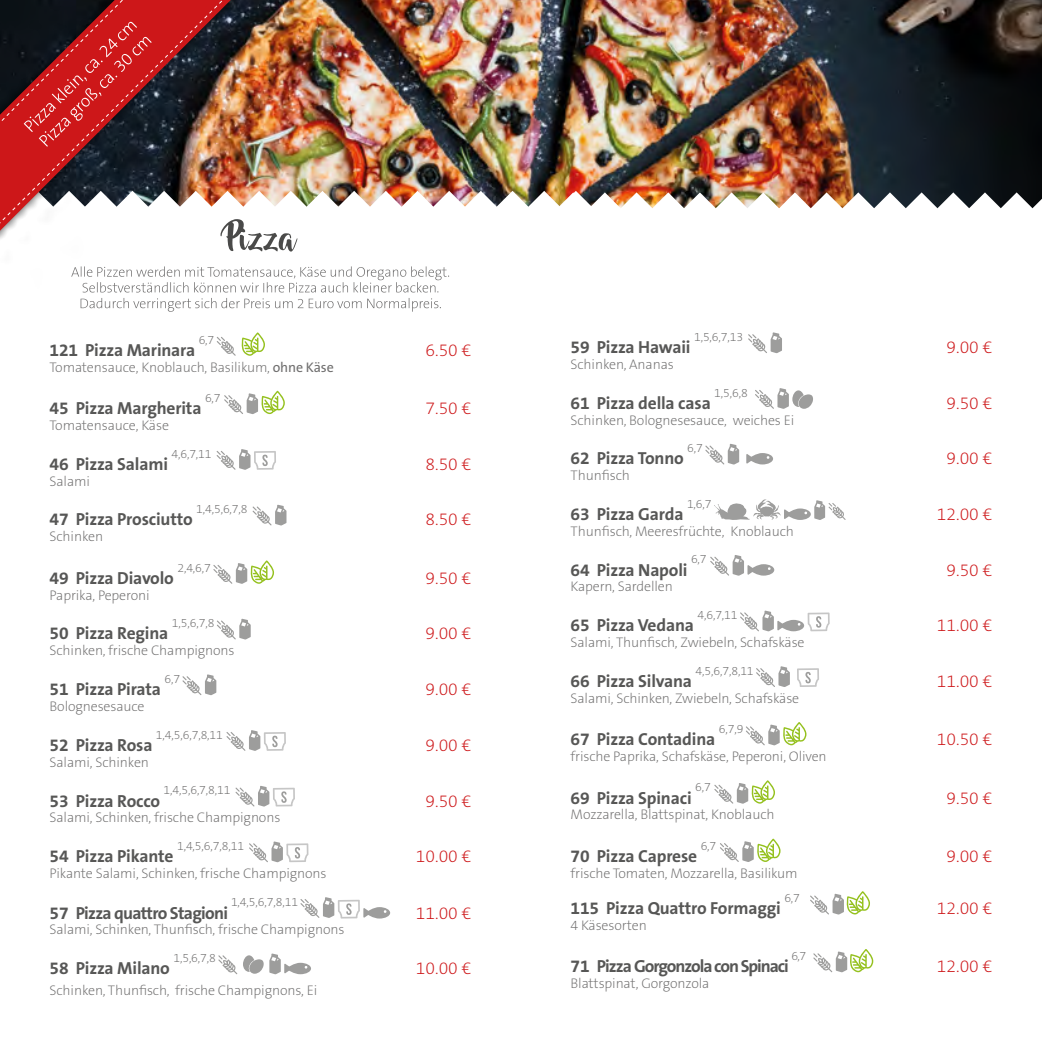
<style>
.page{position:relative;width:1042px;height:1042px;background:#fff}
.page>*{position:absolute;margin:0;border:0;box-sizing:border-box;transform-origin:0 0}
.t1{font:700 17.5px "The Sans B W7";letter-spacing:-.01em;color:#575756}
.t2{font:200 17.5px "The Sans B W2";color:#cd1719}
.t3{font:700 17.5px "The Sans B W7";letter-spacing:-.06em;color:#575756}
.t4{font:700 17.5px "The Sans B W7";letter-spacing:-.04em;color:#575756}
.t5{font:200 14px "The Sans B W2";letter-spacing:-.01em;color:#706f6f}
.t6{font:200 12.25px "The Sans B W2";letter-spacing:-.01em;color:#706f6f}
.s1{font-family:"The Sans B W5 Plain";font-weight:400}
</style>
<div class="page">
<img style="left:302px;top:0;width:740px;height:191px">
<img style="left:302px;top:191px;width:740px;height:18px">
<div style="left:0;top:0;width:302px;height:324px;background:#000;opacity:.75"></div>
<img style="left:0;top:0;width:291px;height:313px">
<svg style="left:24px;top:21px;width:128px;height:126px;background:#982327"></svg>
<svg style="left:81px;top:298px;width:360px;height:14px"></svg>
<svg style="left:71px;top:266px;width:378px;height:26px"></svg>
<svg style="left:217px;top:332px;width:48px;height:24px"></svg>
<svg style="left:224px;top:391px;width:61px;height:23px"></svg>
<svg style="left:217px;top:449px;width:59px;height:21px"></svg>
<svg style="left:253px;top:505px;width:33px;height:20px"></svg>
<svg style="left:213px;top:560px;width:61px;height:24px"></svg>
<svg style="left:217px;top:619px;width:34px;height:20px"></svg>
<svg style="left:182px;top:674px;width:34px;height:21px"></svg>
<svg style="left:226px;top:730px;width:60px;height:21px"></svg>
<svg style="left:235px;top:786px;width:60px;height:20px"></svg>
<svg style="left:249px;top:841px;width:59px;height:21px"></svg>
<svg style="left:300px;top:897px;width:90px;height:21px"></svg>
<svg style="left:218px;top:955px;width:19px;height:19px"></svg>
<svg style="left:243px;top:953px;width:68px;height:21px"></svg>
<svg style="left:748px;top:332px;width:34px;height:21px"></svg>
<svg style="left:755px;top:388px;width:58px;height:21px"></svg>
<svg style="left:705px;top:444px;width:34px;height:20px"></svg>
<svg style="left:746px;top:453px;width:27px;height:11px"></svg>
<svg style="left:714px;top:499px;width:131px;height:21px"></svg>
<svg style="left:710px;top:555px;width:64px;height:20px"></svg>
<svg style="left:740px;top:610px;width:89px;height:21px"></svg>
<svg style="left:756px;top:666px;width:34px;height:21px"></svg>
<svg style="left:797px;top:668px;width:22px;height:19px"></svg>
<svg style="left:746px;top:722px;width:60px;height:23px"></svg>
<svg style="left:714px;top:780px;width:61px;height:23px"></svg>
<svg style="left:720px;top:838px;width:60px;height:24px"></svg>
<svg style="left:810px;top:891px;width:60px;height:23px"></svg>
<svg style="left:813px;top:949px;width:60px;height:23px"></svg>
<p class="t6" style="left:199px;top:331px;width:17px">6,7</p>
<p class="t1" style="left:50px;top:339px;width:147px">121 Pizza Marinara</p>
<p class="t2" style="left:425px;top:339px;width:47px">6.50 €</p>
<p class="t6" style="left:694px;top:329px;width:51px">1,5,6,7,13</p>
<p class="t1" style="left:570px;top:336px;width:121px">59 Pizza Hawaii</p>
<p class="t2" style="left:946px;top:336px;width:47px">9.00 €</p>
<p class="t5" style="left:50px;top:358px;width:286px">Tomatensauce, Knoblauch, Basilikum, <span class="s1">ohne Käse</span></p>
<p class="t1" style="left:50px;top:397px;width:153px">45 Pizza Margherita</p>
<p class="t6" style="left:205px;top:390px;width:17px">6,7</p>
<p class="t5" style="left:50px;top:416px;width:121px">Tomatensauce, Käse</p>
<p class="t1" style="left:50px;top:452px;width:120px">46 Pizza Salami</p>
<p class="t6" style="left:171px;top:445px;width:42px">4,6,7,11</p>
<p class="t5" style="left:50px;top:472px;width:42px">Salami</p>
<p class="t1" style="left:50px;top:508px;width:145px">47 Pizza Prosciutto</p>
<p class="t6" style="left:196px;top:501px;width:53px">1,4,5,6,7,8</p>
<p class="t5" style="left:50px;top:527px;width:55px">Schinken</p>
<p class="t1" style="left:50px;top:566px;width:126px">49 Pizza Diavolo</p>
<p class="t6" style="left:177px;top:559px;width:35px">2,4,6,7</p>
<p class="t5" style="left:50px;top:586px;width:102px">Paprika, Peperoni</p>
<p class="t1" style="left:50px;top:622px;width:120px">50 Pizza Regina</p>
<p class="t6" style="left:172px;top:615px;width:44px">1,5,6,7,8</p>
<p class="t5" style="left:50px;top:641px;width:186px">Schinken, frische Champignons</p>
<p class="t1" style="left:50px;top:678px;width:113px">51 Pizza Pirata</p>
<p class="t6" style="left:164px;top:671px;width:17px">6,7</p>
<p class="t5" style="left:50px;top:697px;width:97px">Bolognesesauce</p>
<p class="t1" style="left:50px;top:733px;width:104px">52 Pizza Rosa</p>
<p class="t6" style="left:156px;top:726px;width:69px">1,4,5,6,7,8,11</p>
<p class="t5" style="left:50px;top:753px;width:101px">Salami, Schinken</p>
<p class="t1" style="left:50px;top:789px;width:112px">53 Pizza Rocco</p>
<p class="t6" style="left:164px;top:782px;width:69px">1,4,5,6,7,8,11</p>
<p class="t5" style="left:50px;top:808px;width:232px">Salami, Schinken, frische Champignons</p>
<p class="t1" style="left:50px;top:845px;width:125px">54 Pizza Pikante</p>
<p class="t6" style="left:177px;top:838px;width:69px">1,4,5,6,7,8,11</p>
<p class="t5" style="left:50px;top:864px;width:278px">Pikante Salami, Schinken, frische Champignons</p>
<p class="t4" style="left:50px;top:901px;width:180px">57 Pizza quattro Stagioni</p>
<p class="t6" style="left:231px;top:894px;width:69px">1,4,5,6,7,8,11</p>
<p class="t5" style="left:50px;top:920px;width:296px">Salami, Schinken, Thunfisch, frische Champignons</p>
<p class="t1" style="left:50px;top:957px;width:122px">58 Pizza Milano</p>
<p class="t6" style="left:173px;top:950px;width:44px">1,5,6,7,8</p>
<p class="t5" style="left:50px;top:981px;width:269px">Schinken, Thunfisch, frische Champignons, Ei</p>
<p class="t2" style="left:425px;top:397px;width:47px">7.50 €</p>
<p class="t2" style="left:425px;top:452px;width:47px">8.50 €</p>
<p class="t2" style="left:425px;top:508px;width:47px">8.50 €</p>
<p class="t2" style="left:425px;top:566px;width:47px">9.50 €</p>
<p class="t2" style="left:425px;top:622px;width:47px">9.00 €</p>
<p class="t2" style="left:425px;top:678px;width:47px">9.00 €</p>
<p class="t2" style="left:425px;top:733px;width:47px">9.00 €</p>
<p class="t2" style="left:425px;top:789px;width:47px">9.50 €</p>
<p class="t2" style="left:416px;top:845px;width:57px">10.00 €</p>
<p class="t2" style="left:416px;top:901px;width:57px">11.00 €</p>
<p class="t2" style="left:416px;top:957px;width:57px">10.00 €</p>
<p class="t5" style="left:570px;top:355px;width:105px">Schinken, Ananas</p>
<p class="t1" style="left:570px;top:392px;width:142px">61 Pizza della casa</p>
<p class="t6" style="left:714px;top:384px;width:35px">1,5,6,8</p>
<p class="t5" style="left:570px;top:411px;width:225px">Schinken, Bolognesesauce, weiches Ei</p>
<p class="t1" style="left:570px;top:447px;width:115px">62 Pizza Tonno</p>
<p class="t6" style="left:687px;top:440px;width:17px">6,7</p>
<p class="t5" style="left:570px;top:466px;width:61px">Thunfisch</p>
<p class="t1" style="left:570px;top:503px;width:114px">63 Pizza Garda</p>
<p class="t6" style="left:687px;top:496px;width:26px">1,6,7</p>
<p class="t5" style="left:570px;top:522px;width:225px">Thunfisch, Meeresfrüchte, Knoblauch</p>
<p class="t1" style="left:570px;top:558px;width:118px">64 Pizza Napoli</p>
<p class="t6" style="left:691px;top:551px;width:17px">6,7</p>
<p class="t5" style="left:570px;top:578px;width:104px">Kapern, Sardellen</p>
<p class="t1" style="left:570px;top:614px;width:125px">65 Pizza Vedana</p>
<p class="t6" style="left:697px;top:607px;width:42px">4,6,7,11</p>
<p class="t5" style="left:570px;top:633px;width:235px">Salami, Thunfisch, Zwiebeln, Schafskäse</p>
<p class="t1" style="left:570px;top:670px;width:123px">66 Pizza Silvana</p>
<p class="t6" style="left:695px;top:663px;width:60px">4,5,6,7,8,11</p>
<p class="t5" style="left:570px;top:689px;width:230px">Salami, Schinken, Zwiebeln, Schafskäse</p>
<p class="t1" style="left:570px;top:728px;width:146px">67 Pizza Contadina</p>
<p class="t6" style="left:719px;top:721px;width:26px">6,7,9</p>
<p class="t5" style="left:570px;top:747px;width:258px">frische Paprika, Schafskäse, Peperoni, Oliven</p>
<p class="t1" style="left:570px;top:786px;width:123px">69 Pizza Spinaci</p>
<p class="t6" style="left:695px;top:779px;width:17px">6,7</p>
<p class="t5" style="left:570px;top:805px;width:205px">Mozzarella, Blattspinat, Knoblauch</p>
<p class="t1" style="left:570px;top:845px;width:128px">70 Pizza Caprese</p>
<p class="t6" style="left:701px;top:838px;width:17px">6,7</p>
<p class="t5" style="left:570px;top:864px;width:229px">frische Tomaten, Mozzarella, Basilikum</p>
<p class="t1" style="left:570px;top:897px;width:212px">115 Pizza Quattro Formaggi</p>
<p class="t6" style="left:784px;top:890px;width:17px">6,7</p>
<p class="t5" style="left:570px;top:916px;width:78px">4 Käsesorten</p>
<p class="t3" style="left:570px;top:955px;width:220px">71 Pizza Gorgonzola con Spinaci</p>
<p class="t6" style="left:791px;top:948px;width:16px">6,7</p>
<p class="t5" style="left:570px;top:974px;width:140px">Blattspinat, Gorgonzola</p>
<p class="t2" style="left:946px;top:392px;width:47px">9.50 €</p>
<p class="t2" style="left:946px;top:447px;width:47px">9.00 €</p>
<p class="t2" style="left:937px;top:503px;width:57px">12.00 €</p>
<p class="t2" style="left:946px;top:558px;width:47px">9.50 €</p>
<p class="t2" style="left:937px;top:614px;width:57px">11.00 €</p>
<p class="t2" style="left:937px;top:670px;width:57px">11.00 €</p>
<p class="t2" style="left:937px;top:728px;width:57px">10.50 €</p>
<p class="t2" style="left:946px;top:786px;width:47px">9.50 €</p>
<p class="t2" style="left:946px;top:845px;width:47px">9.00 €</p>
<p class="t2" style="left:937px;top:897px;width:57px">12.00 €</p>
<p class="t2" style="left:937px;top:955px;width:57px">12.00 €</p>
</div>
